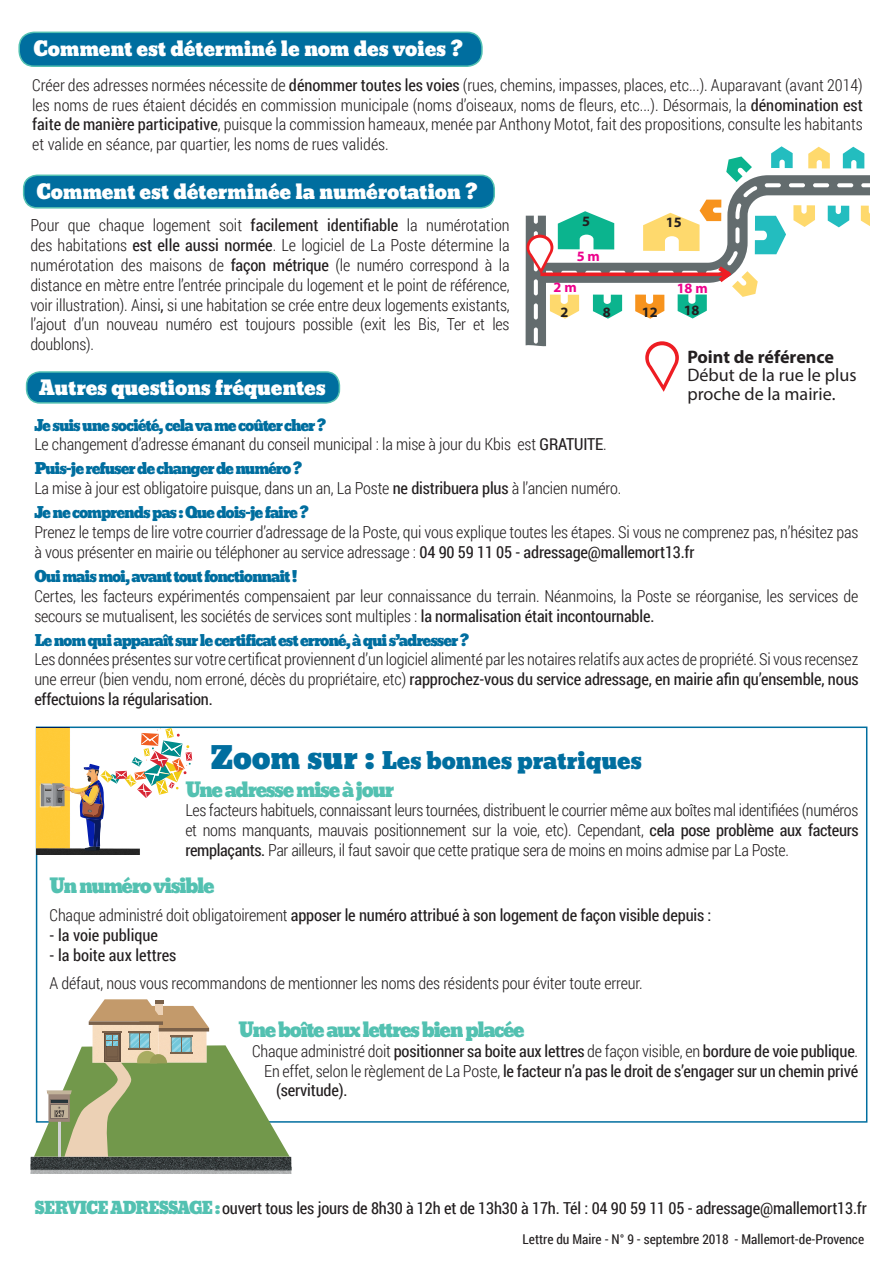
<style>
.page{position:relative;width:893px;height:1263px;background:#fff}
.page>*{position:absolute;margin:0;border:0;box-sizing:border-box;transform-origin:0 0}
.t1{font:22.5px "Bevan";letter-spacing:-.01em;color:#006e9f}
.t2{font:19.5px "Bevan";letter-spacing:-.01em;color:#fff}
.t3{font:19.5px "Bevan";letter-spacing:-.07em;color:#53c1b1}
.t4{font:18.15px/18.1px "Myriad Pro";color:#231f20}
.t5{font:700 18.15px "Myriad Pro";color:#231f20}
.t6{font:300 16.5px/19.8px "Roboto Condensed";letter-spacing:-.01em;color:#231f20;text-align:justify}
.t7{font:16.5px "Roboto Condensed";letter-spacing:-.01em;color:#231f20}
.t8{font:15px "Bevan";letter-spacing:-.07em;color:#006e9f}
.t9{font:700 14.4px "Myriad Pro";color:#231f20}
.t10{font:700 14.4px/30.8px "Myriad Pro";color:#ed028c}
.t11{font:13.5px "Roboto Condensed";color:#231f20}
.s1{font-weight:400}
.s2{font-weight:700}
.s3{font-size:30px}
.s4{font-weight:300}
.s5{font-family:"Bevan";color:#53c1b1}
</style>
<div class="page">
<img style="left:37px;top:728px;width:3px;height:115px">
<img style="left:37px;top:843px;width:103px;height:11px">
<svg style="left:40px;top:728px;width:152px;height:122px"></svg>
<div style="left:27px;top:372px;width:312px;height:31px;background:#006e9f;border-radius:14px"></div>
<div style="left:26px;top:371px;width:314px;height:33px;border:2px solid #53c1b1;border-radius:14px"></div>
<svg style="left:545px;top:262px;width:90px;height:85px"></svg>
<hr style="left:609px;top:271px;width:16px;height:4px;background:#fff;border-radius:2px">
<hr style="left:633px;top:271px;width:17px;height:4px;background:#e3e5e5;border-radius:2px">
<svg style="left:526px;top:211px;width:96px;height:135px"></svg>
<svg style="left:540px;top:272px;width:95px;height:4px"></svg>
<svg style="left:635px;top:146px;width:234px;height:173px"></svg>
<svg style="left:645px;top:341px;width:34px;height:51px"></svg>
<div style="left:19px;top:32px;width:463px;height:34px;background:#006e9f;border-radius:15px"></div>
<div style="left:18px;top:32px;width:465px;height:35px;border:2px solid #53c1b1;border-radius:15px"></div>
<div style="left:24px;top:175px;width:470px;height:33px;background:#006e9f;border-radius:14px"></div>
<div style="left:23px;top:175px;width:472px;height:34px;border:2px solid #53c1b1;border-radius:14px"></div>
<svg style="left:35px;top:999px;width:256px;height:148px"></svg>
<img style="left:30px;top:1147px;width:262px;height:12px">
<img style="left:30px;top:1159px;width:262px;height:15px">
<p class="t2" style="left:33px;top:33px;width:431px">Comment est déterminé le nom des voies ?</p>
<p class="t6" style="left:32px;top:75px;width:832px">Créer des adresses normées nécessite de <span class="s1">dénommer toutes les voies</span> (rues, chemins, impasses, places, etc...). Auparavant (avant 2014) les noms de rues étaient décidés en commission municipale (noms d’oiseaux, noms de fleurs, etc...). Désormais, la <span class="s1">dénomination est faite de manière participative</span>, puisque la commission hameaux, menée par Anthony Motot, fait des propositions, consulte les habitants et valide en séance, par quartier, les noms de rues validés.</p>
<p class="t5" style="left:705px;top:111px;width:12px">5</p>
<p class="t5" style="left:811px;top:113px;width:22px">15</p>
<p class="t2" style="left:36px;top:176px;width:443px">Comment est déterminée la numérotation ?</p>
<p class="t6" style="left:30px;top:215px;width:481px">Pour que chaque logement soit <span class="s1">facilement identifiable</span> la numérotation des habitations <span class="s1">est elle aussi normée</span>. Le logiciel de La Poste détermine la numérotation des maisons de <span class="s1">façon métrique</span> (le numéro correspond à la distance en mètre entre l’entrée principale du logement et le point de référence, voir illustration). Ainsi<span class="s1">,</span> si une habitation se crée entre deux logements existants, l’ajout d’un nouveau numéro est toujours possible (exit les Bis, Ter et les doublons).</p>
<p class="t2" style="left:39px;top:372px;width:288px">Autres questions fréquentes</p>
<p class="t9" style="left:582px;top:211px;width:9px">5</p>
<p class="t9" style="left:666px;top:213px;width:17px">15</p>
<p class="t10" style="left:554px;top:241px;width:48px;text-indent:23px">5 m<br>2 m</p>
<p class="t10" style="left:677px;top:272px;width:33px">18 m</p>
<p class="t9" style="left:561px;top:303px;width:9px">2</p>
<p class="t9" style="left:603px;top:302px;width:9px">8</p>
<p class="t9" style="left:642px;top:302px;width:17px">12</p>
<p class="t9" style="left:684px;top:301px;width:17px">18</p>
<p class="t4" style="left:687px;top:348px;width:171px"><span class="s2">Point de référence<br></span>Début de la rue le plus proche de la mairie.</p>
<p class="t8" style="left:34px;top:413px;width:293px">Je suis une société, cela va me coûter cher ?</p>
<p class="t6" style="left:34px;top:434px;width:574px">Le changement d’adresse émanant du conseil municipal : la mise à jour du Kbis est <span class="s1">GRATUITE</span>.</p>
<p class="t8" style="left:34px;top:457px;width:269px">Puis-je refuser de changer de numéro ?</p>
<p class="t6" style="left:34px;top:478px;width:588px">La mise à jour est obligatoire puisque, dans un an, La Poste <span class="s1">ne distribuera plus</span> à l’ancien numéro.</p>
<p class="t8" style="left:34px;top:501px;width:276px">Je ne comprends pas : Que dois-je faire ?</p>
<p class="t6" style="left:34px;top:522px;width:825px">Prenez le temps de lire votre courrier d’adressage de la Poste, qui vous explique toutes les étapes. Si vous ne comprenez pas, n’hésitez pas à vous présenter en mairie ou téléphoner au service adressage : <span class="s1">04 90 59 11 05 - adressage@mallemort13.fr</span></p>
<p class="t8" style="left:34px;top:564px;width:265px">Oui mais moi, avant tout fonctionnait !</p>
<p class="t6" style="left:34px;top:585px;width:825px">Certes, les facteurs expérimentés compensaient par leur connaissance du terrain. Néanmoins, la Poste se réorganise, les services de secours se mutualisent, les sociétés de services sont multiples : <span class="s1">la normalisation était incontournable.</span></p>
<p class="t8" style="left:34px;top:628px;width:436px">Le nom qui apparaît sur le certificat est erroné, à qui s’adresser ?</p>
<p class="t6" style="left:34px;top:649px;width:826px">Les données présentes sur votre certificat proviennent d’un logiciel alimenté par les notaires relatifs aux actes de propriété. Si vous recensez une erreur (bien vendu, nom erroné, décès du propriétaire, etc) <span class="s1">rapprochez-vous du service adressage, en mairie afin qu’ensemble, nous effectuions la régularisation.</span></p>
<p class="t1" style="left:210px;top:742px;width:433px"><span class="s3">Zoom sur :</span> Les bonnes pratriques</p>
<p class="t3" style="left:185px;top:774px;width:210px">Une adresse mise à jour</p>
<p class="t6" style="left:185px;top:800px;width:675px">Les facteurs habituels, connaissant leurs tournées, distribuent le courrier même aux boîtes mal identifiées (numéros et noms manquants, mauvais positionnement sur la voie, etc). Cependant, <span class="s1">cela pose problème aux facteurs remplaçants.</span> Par ailleurs, il faut savoir que cette pratique sera de moins en moins admise par La Poste.</p>
<p class="t3" style="left:50px;top:870px;width:166px">Un numéro visible</p>
<p class="t7" style="left:50px;top:904px;width:663px"><span class="s4">Chaque administré doit obligatoirement</span> apposer le numéro attribué à son logement de façon visible depuis :</p>
<p class="t7" style="left:50px;top:924px;width:110px">- la voie publique</p>
<p class="t7" style="left:50px;top:943px;width:128px">- la boite aux lettres</p>
<p class="t6" style="left:50px;top:973px;width:594px">A défaut, nous vous recommandons de mentionner les noms des résidents pour éviter toute erreur.</p>
<p class="t3" style="left:239px;top:1014px;width:288px">Une boîte aux lettres bien placée</p>
<p class="t7" style="left:252px;top:1039px;width:608px"><span class="s4">Chaque administré doit</span> positionner sa boite aux lettres <span class="s4">de façon visible, en</span> bordure de voie publique<span class="s4">.</span></p>
<p class="t7" style="left:264px;top:1059px;width:596px"><span class="s4">En effet, selon le règlement de La Poste,</span> le facteur n’a pas le droit de s’engager sur un chemin privé</p>
<p class="t7" style="left:276px;top:1079px;width:73px">(servitude).</p>
<p class="t7" style="left:34px;top:1196px;width:834px"><span class="s5">SERVICE ADRESSAGE :</span> ouvert tous les jours de 8h30 à 12h et de 13h30 à 17h. Tél : 04 90 59 11 05 - adressage@mallemort13.fr</p>
<p class="t11" style="left:523px;top:1229px;width:343px">Lettre du Maire - N° 9 - septembre 2018 - Mallemort-de-Provence</p>
</div>
